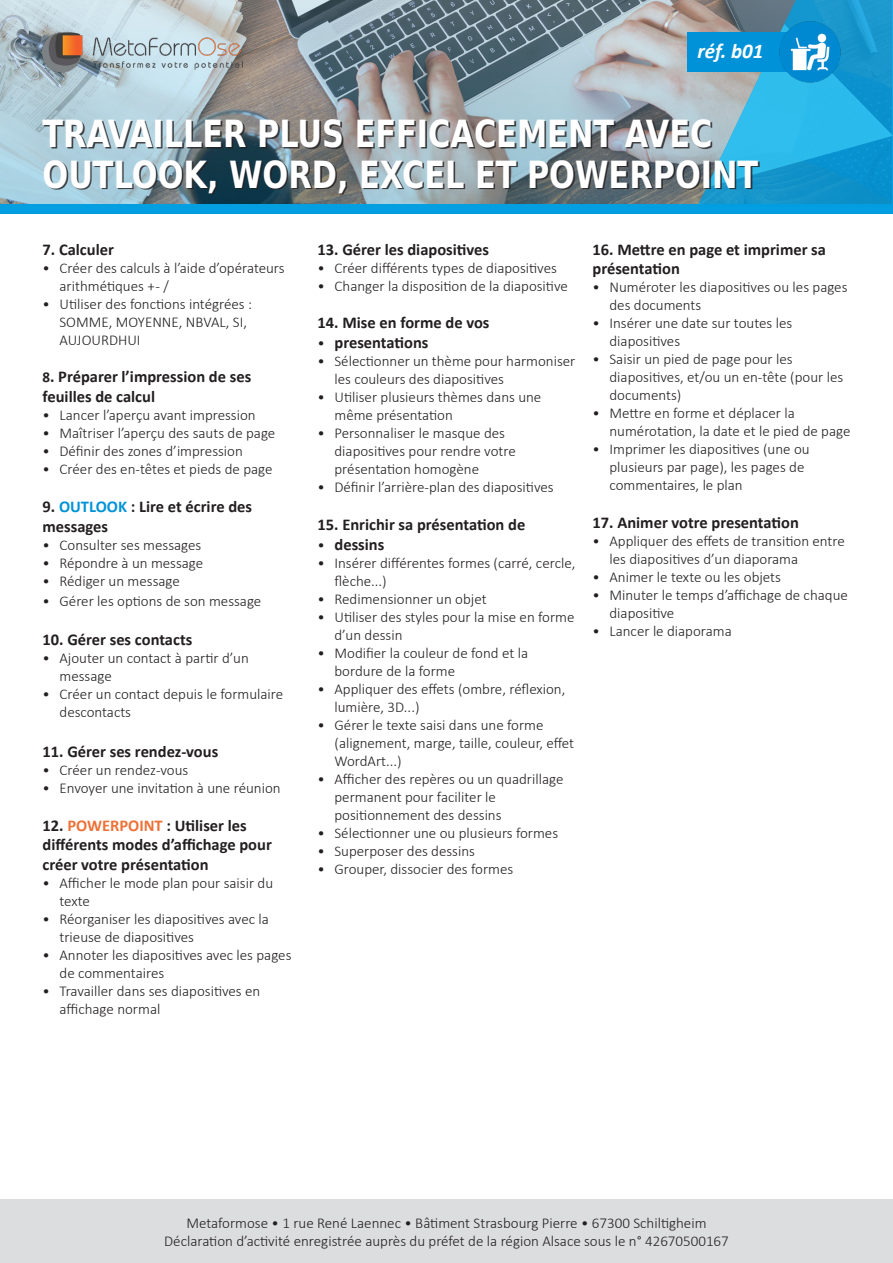
<style>
.page{position:relative;width:893px;height:1263px;background:#fff}
.page>*{position:absolute;margin:0;border:0;box-sizing:border-box;transform-origin:0 0}
.Titre_Formation{font:700 37.5px/40.5px "DejaVu Sans Condensed";color:#fff;scale:.9 1}
.t1{font:italic 700 21px "Calibri";color:#fff}
.Texte-courant{font:700 16.5px/19.8px "Calibri";color:#231f20}
.t2{font:300 15px/18px "Calibri";color:#231f20}
.s1{font-size:15px}
.s2{color:#0092d8}
.s3{color:#ee7137}
.s4{font-weight:300;font-size:15px}
</style>
<div class="page">
<div style="left:0;top:1199px;width:893px;height:64px;background:#dcdddf"></div>
<div style="left:0;top:0;width:893px;height:214px;background:#009ee1"></div>
<img style="left:1px;top:0;width:696px;height:203px">
<svg style="left:0;top:0;width:1px;height:204px"></svg>
<svg style="left:697px;top:0;width:196px;height:204px;background:#34a1cd"></svg>
<div style="left:687px;top:32px;width:132px;height:40px;background:#0092d8"></div>
<img style="left:769px;top:20px;width:81px;height:64px">
<img style="left:43px;top:32px;width:199px;height:41px">
<div style="left:44px;top:121px;width:716px;height:73px;background:#231f20;opacity:.8"></div>
<p class="t1" style="left:697px;top:36px;width:68px">réf. b01</p>
<p class="Titre_Formation" style="left:43px;top:113px;width:797px">TRAVAILLER PLUS EFFICACEMENT AVEC<br>OUTLOOK, WORD, EXCEL ET POWERPOINT</p>
<p class="Texte-courant" style="left:43px;top:239px;width:73px">7. Calculer</p>
<p class="t2" style="left:60px;top:258px;width:227px;text-indent:-17px">• Créer des calculs à l’aide d’opérateurs arithmétiques + - /</p>
<p class="t2" style="left:60px;top:294px;width:194px;text-indent:-17px">• Utiliser des fonctions intégrées :<br>SOMME, MOYENNE, NBVAL, SI,<br>AUJOURDHUI</p>
<p class="Texte-courant" style="left:43px;top:367px;width:210px"><span class="s1">8</span>. Préparer l’impression de ses feuilles de calcul</p>
<p class="t2" style="left:43px;top:406px;width:215px">• Lancer l’aperçu avant impression</p>
<p class="t2" style="left:43px;top:424px;width:234px">• Maîtriser l’aperçu des sauts de page</p>
<p class="t2" style="left:43px;top:442px;width:202px">• Définir des zones d’impression</p>
<p class="t2" style="left:43px;top:460px;width:232px">• Créer des en-têtes et pieds de page</p>
<p class="Texte-courant" style="left:43px;top:496px;width:211px">9. <span class="s2">OUTLOOK</span> : Lire et écrire des messages</p>
<p class="t2" style="left:43px;top:536px;width:160px">• Consulter ses messages</p>
<p class="t2" style="left:43px;top:554px;width:162px">• Répondre à un message</p>
<p class="t2" style="left:43px;top:572px;width:139px">• Rédiger un message</p>
<p class="t2" style="left:43px;top:591px;width:220px">• Gérer les options de son message</p>
<p class="Texte-courant" style="left:43px;top:629px;width:151px">10. Gérer ses contacts</p>
<p class="t2" style="left:60px;top:649px;width:191px;text-indent:-17px">• Ajouter un contact à partir d’un message</p>
<p class="t2" style="left:60px;top:685px;width:225px;text-indent:-17px">• Créer un contact depuis le formulaire descontacts</p>
<p class="Texte-courant" style="left:43px;top:741px;width:177px">11. Gérer ses rendez-vous</p>
<p class="t2" style="left:43px;top:761px;width:147px">• Créer un rendez-vous</p>
<p class="t2" style="left:43px;top:779px;width:240px">• Envoyer une invitation à une réunion</p>
<p class="Texte-courant" style="left:43px;top:815px;width:231px">12. <span class="s3">POWERPOINT</span> : Utiliser les différents modes d’affichage pour créer votre présentation</p>
<p class="t2" style="left:60px;top:874px;width:215px;text-indent:-17px">• Afficher le mode plan pour saisir du texte</p>
<p class="t2" style="left:60px;top:910px;width:211px;text-indent:-17px">• Réorganiser les diapositives avec la trieuse de diapositives</p>
<p class="t2" style="left:60px;top:946px;width:233px;text-indent:-17px">• Annoter les diapositives avec les pages de commentaires</p>
<p class="t2" style="left:60px;top:982px;width:202px;text-indent:-17px">• Travailler dans ses diapositives en affichage normal</p>
<p class="Texte-courant" style="left:317px;top:239px;width:173px">13. Gérer les diapositives</p>
<p class="t2" style="left:317px;top:258px;width:241px">• Créer différents types de diapositives</p>
<p class="t2" style="left:317px;top:276px;width:252px">• Changer la disposition de la diapositive</p>
<p class="Texte-courant" style="left:317px;top:313px;width:174px">14. Mise en forme de vos</p>
<p class="Texte-courant" style="left:317px;top:332px;width:112px"><span class="s4">•</span> presentations</p>
<p class="t2" style="left:334px;top:352px;width:242px;text-indent:-17px">• Sélectionner un thème pour harmoniser les couleurs des diapositives</p>
<p class="t2" style="left:334px;top:388px;width:208px;text-indent:-17px">• Utiliser plusieurs thèmes dans une même présentation</p>
<p class="t2" style="left:334px;top:424px;width:183px;text-indent:-17px">• Personnaliser le masque des diapositives pour rendre votre présentation homogène</p>
<p class="t2" style="left:317px;top:478px;width:238px">• Définir l’arrière-plan des diapositives</p>
<p class="Texte-courant" style="left:317px;top:514px;width:209px">15. Enrichir sa présentation de</p>
<p class="Texte-courant" style="left:317px;top:534px;width:68px"><span class="s4">•</span> dessins</p>
<p class="t2" style="left:334px;top:554px;width:242px;text-indent:-17px">• Insérer différentes formes (carré, cercle, flèche...)</p>
<p class="t2" style="left:317px;top:590px;width:171px">• Redimensionner un objet</p>
<p class="t2" style="left:334px;top:608px;width:242px;text-indent:-17px">• Utiliser des styles pour la mise en forme d’un dessin</p>
<p class="t2" style="left:334px;top:644px;width:195px;text-indent:-17px">• Modifier la couleur de fond et la bordure de la forme</p>
<p class="t2" style="left:334px;top:680px;width:232px;text-indent:-17px">• Appliquer des effets (ombre, réflexion, lumière, 3D...)</p>
<p class="t2" style="left:334px;top:716px;width:241px;text-indent:-17px">• Gérer le texte saisi dans une forme (alignement, marge, taille, couleur, effet<br>WordArt...)</p>
<p class="t2" style="left:334px;top:770px;width:230px;text-indent:-17px">• Afficher des repères ou un quadrillage permanent pour faciliter le positionnement des dessins</p>
<p class="t2" style="left:317px;top:824px;width:242px">• Sélectionner une ou plusieurs formes</p>
<p class="t2" style="left:317px;top:842px;width:159px">• Superposer des dessins</p>
<p class="t2" style="left:317px;top:860px;width:197px">• Grouper, dissocier des formes</p>
<p class="Texte-courant" style="left:592px;top:239px;width:235px">16. Mettre en page et imprimer sa présentation</p>
<p class="t2" style="left:609px;top:278px;width:239px;text-indent:-17px">• Numéroter les diapositives ou les pages des documents</p>
<p class="t2" style="left:609px;top:314px;width:184px;text-indent:-17px">• Insérer une date sur toutes les diapositives</p>
<p class="t2" style="left:609px;top:350px;width:235px;text-indent:-17px">• Saisir un pied de page pour les diapositives, et/ou un en-tête (pour les documents)</p>
<p class="t2" style="left:609px;top:404px;width:242px;text-indent:-17px">• Mettre en forme et déplacer la numérotation, la date et le pied de page</p>
<p class="t2" style="left:609px;top:440px;width:202px;text-indent:-17px">• Imprimer les diapositives (une ou plusieurs par page), les pages de commentaires, le plan</p>
<p class="Texte-courant" style="left:592px;top:512px;width:208px">17. Animer votre presentation</p>
<p class="t2" style="left:609px;top:532px;width:237px;text-indent:-17px">• Appliquer des effets de transition entre les diapositives d’un diaporama</p>
<p class="t2" style="left:592px;top:568px;width:190px">• Animer le texte ou les objets</p>
<p class="t2" style="left:609px;top:586px;width:240px;text-indent:-17px">• Minuter le temps d’affichage de chaque diapositive</p>
<p class="t2" style="left:592px;top:622px;width:141px">• Lancer le diaporama</p>
<p class="t2" style="left:164px;top:1213px;width:566px;text-align:center">Metaformose • 1 rue René Laennec • Bâtiment Strasbourg Pierre • 67300 Schiltigheim<br>Déclaration d’activité enregistrée auprès du préfet de la région Alsace sous le n° 42670500167</p>
</div>
